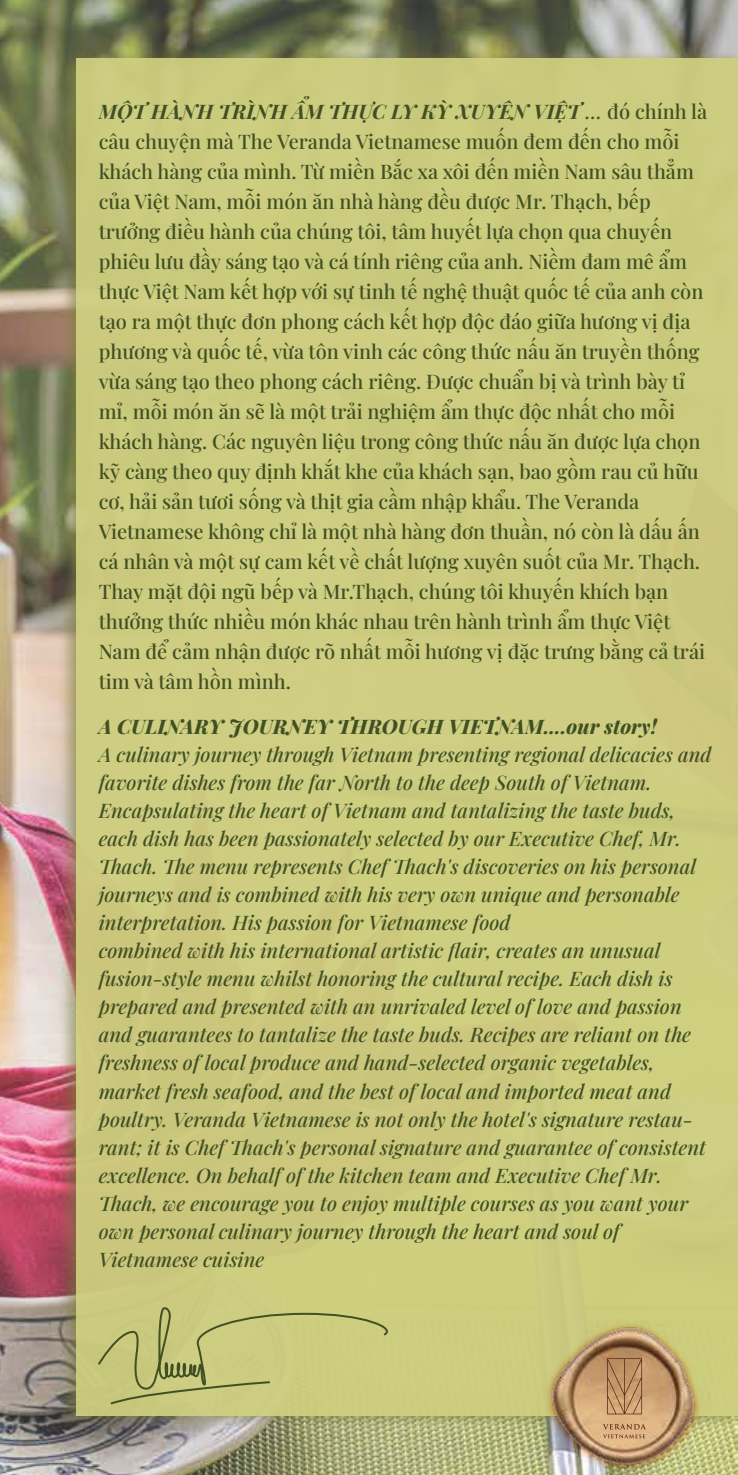
<style>
.page{position:relative;width:738px;height:1475px;background:#fff}
.page>*{position:absolute;margin:0;border:0;box-sizing:border-box;transform-origin:0 0}
.t1{font:italic 500 20px/28px "Playfair Display";color:#415023}
.t2{font:500 20px/30px "Playfair Display";color:#415023}
.t3{font:italic 800 20px "Playfair Display";color:#415023}
.s1{font-weight:700;font-style:italic}
.s2{font-style:italic}
</style>
<div class="page">
<img style="left:0;top:0;width:737px;height:1474px">
<img style="left:53px;top:43px;width:684px;height:1392px">
<div style="left:76px;top:59px;width:661px;height:1356px;background:#cece7f"></div>
<svg style="left:98px;top:1307px;width:290px;height:98px"></svg>
<img style="left:535px;top:1415px;width:176px;height:59px">
<img style="left:544px;top:1324px;width:157px;height:149px">
<svg style="left:606px;top:1357px;width:35px;height:56px;background:#b88c62"></svg>
<svg style="left:602px;top:1423px;width:43px;height:14px"></svg>
<p class="t2" style="left:99px;top:94px;width:609px"><span class="s1">MỘT HÀNH TRÌNH ẨM THỰC LY KỲ XUYÊN VIỆT</span> <span class="s2">…</span> đó chính là câu chuyện mà The Veranda Vietnamese muốn đem đến cho mỗi khách hàng của mình. Từ miền Bắc xa xôi đến miền Nam sâu thẳm của Việt Nam, mỗi món ăn nhà hàng đều được Mr. Thạch, bếp trưởng điều hành của chúng tôi, tâm huyết lựa chọn qua chuyến phiêu lưu đầy sáng tạo và cá tính riêng của anh. Niềm đam mê ẩm thực Việt Nam kết hợp với sự tinh tế nghệ thuật quốc tế của anh còn tạo ra một thực đơn phong cách kết hợp độc đáo giữa hương vị địa phương và quốc tế, vừa tôn vinh các công thức nấu ăn truyền thống vừa sáng tạo theo phong cách riêng. Được chuẩn bị và trình bày tỉ mỉ, mỗi món ăn sẽ là một trải nghiệm ẩm thực độc nhất cho mỗi khách hàng. Các nguyên liệu trong công thức nấu ăn được lựa chọn kỹ càng theo quy định khắt khe của khách sạn, bao gồm rau củ hữu cơ, hải sản tươi sống và thịt gia cầm nhập khẩu. The Veranda Vietnamese không chỉ là một nhà hàng đơn thuần, nó còn là dấu ấn cá nhân và một sự cam kết về chất lượng xuyên suốt của Mr. Thạch.<br>Thay mặt đội ngũ bếp và Mr.Thạch, chúng tôi khuyến khích bạn thưởng thức nhiều món khác nhau trên hành trình ẩm thực Việt Nam để cảm nhận được rõ nhất mỗi hương vị đặc trưng bằng cả trái tim và tâm hồn mình.</p>
<p class="t3" style="left:99px;top:711px;width:559px">A CULINARY JOURNEY THROUGH VIETNAM….our story!</p>
<p class="t1" style="left:99px;top:739px;width:614px">A culinary journey through Vietnam presenting regional delicacies and favorite dishes from the far North to the deep South of Vietnam.<br>Encapsulating the heart of Vietnam and tantalizing the taste buds, each dish has been passionately selected by our Executive Chef, Mr.<br>Thach. The menu represents Chef Thach's discoveries on his personal journeys and is combined with his very own unique and personable interpretation. His passion for Vietnamese food<br>combined with his international artistic flair, creates an unusual fusion-style menu whilst honoring the cultural recipe. Each dish is prepared and presented with an unrivaled level of love and passion and guarantees to tantalize the taste buds. Recipes are reliant on the freshness of local produce and hand-selected organic vegetables, market fresh seafood, and the best of local and imported meat and poultry. Veranda Vietnamese is not only the hotel's signature restau&shy;rant; it is Chef Thach's personal signature and guarantee of consistent excellence. On behalf of the kitchen team and Executive Chef Mr.<br>Thach, we encourage you to enjoy multiple courses as you want your own personal culinary journey through the heart and soul of Vietnamese cuisine</p>
</div>
